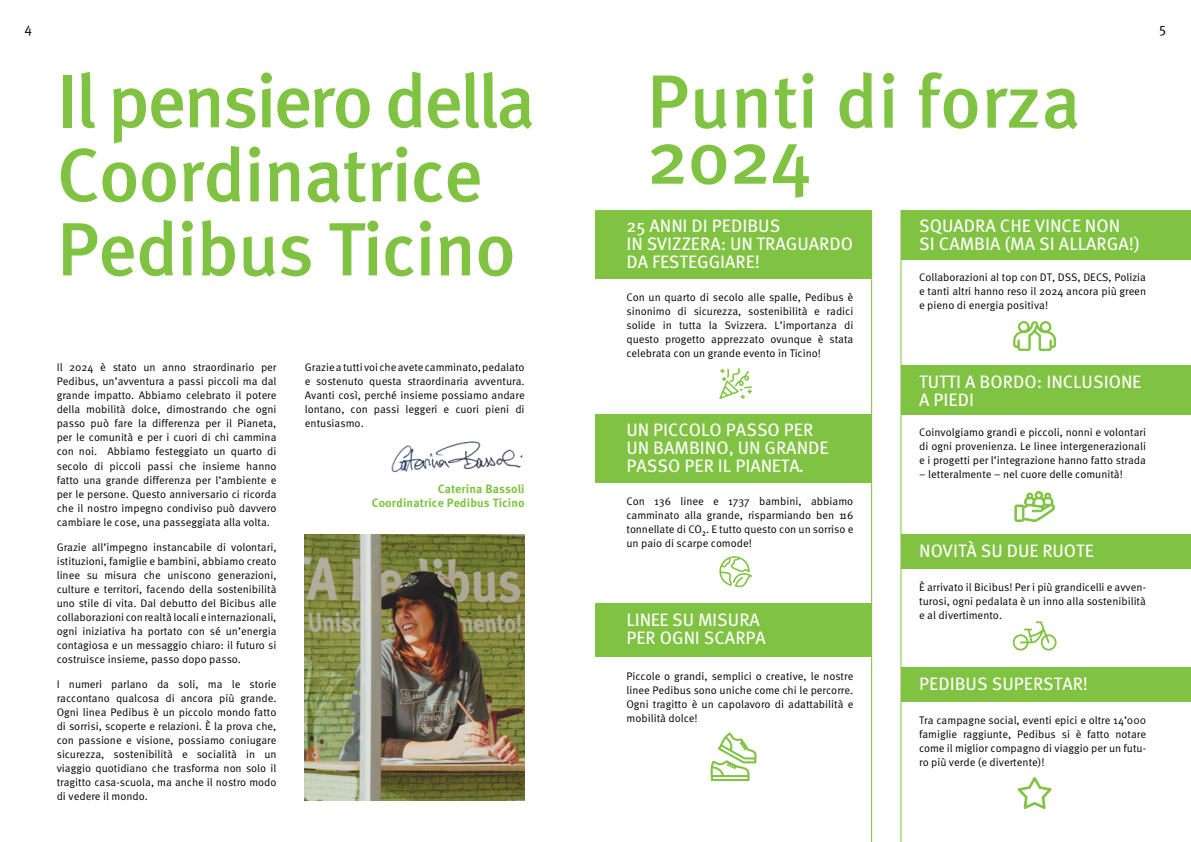
<style>
.page{position:relative;width:1191px;height:842px;background:#fff}
.page>*{position:absolute;margin:0;border:0;box-sizing:border-box;transform-origin:0 0}
.t1{font:500 75.3px/74px "FF Meta Pro";letter-spacing:-.02em;color:#80c342}
.t2{font:500 75.3px/56px "FF Meta Pro";color:#80c342}
.t3{font:18px/18px "FF Meta Pro";color:#fff}
.t4{font:14px "FF Meta Pro";color:#000}
.t5{font:700 12px/14.4px "FF Meta Pro";letter-spacing:.01em;color:#80c342;text-align:right}
.t6{font:11px/14px "FF Meta Pro";color:#000;text-align:justify}
</style>
<div class="page">
<img style="left:391px;top:441px;width:132px;height:32px">
<img style="left:305px;top:534px;width:219px;height:266px">
<hr style="left:900px;top:210px;width:1px;height:632px;background:#80c342">
<hr style="left:871px;top:210px;width:1px;height:632px;background:#80c342">
<div style="left:901px;top:365px;width:290px;height:50px;background:#80c342"></div>
<div style="left:901px;top:210px;width:290px;height:49px;background:#80c342"></div>
<div style="left:901px;top:535px;width:290px;height:34px;background:#80c342"></div>
<div style="left:901px;top:668px;width:290px;height:34px;background:#80c342"></div>
<div style="left:595px;top:210px;width:276px;height:69px;background:#80c342"></div>
<div style="left:595px;top:414px;width:276px;height:69px;background:#80c342"></div>
<div style="left:595px;top:604px;width:276px;height:53px;background:#80c342"></div>
<svg style="left:719px;top:368px;width:33px;height:31px"></svg>
<svg style="left:1012px;top:621px;width:45px;height:30px"></svg>
<svg style="left:719px;top:556px;width:33px;height:31px"></svg>
<svg style="left:1013px;top:321px;width:42px;height:30px"></svg>
<svg style="left:1014px;top:491px;width:40px;height:31px"></svg>
<svg style="left:710px;top:732px;width:46px;height:50px"></svg>
<svg style="left:1018px;top:777px;width:33px;height:32px"></svg>
<p class="t4" style="left:24px;top:18px;width:9px">4</p>
<p class="t4" style="left:1159px;top:18px;width:9px">5</p>
<h1 class="t1" style="left:57px;top:59px;width:480px">Il pensiero della<br>Coordinatrice<br>Pedibus Ticino</h1>
<h1 class="t2" style="left:646px;top:69px;width:436px">Punti di forza<br>2024</h1>
<h2 class="t3" style="left:919px;top:216px;width:222px">SQUADRA CHE VINCE NON<br>SI CAMBIA (MA SI ALLARGA!)</h2>
<h2 class="t3" style="left:626px;top:216px;width:228px">25 ANNI DI PEDIBUS<br>IN SVIZZERA: UN TRAGUARDO<br>DA FESTEGGIARE!</h2>
<p class="t6" style="left:919px;top:269px;width:228px">Collaborazioni al top con DT, DSS, DECS, Polizia e tanti altri hanno reso il 2024 ancora più green e pieno di energia positiva!</p>
<p class="t6" style="left:626px;top:290px;width:228px">Con un quarto di secolo alle spalle, Pedibus è sinonimo di sicurezza, sostenibilità e radici solide in tutta la Svizzera. L’importanza di questo progetto apprezzato ovunque è stata celebrata con un grande evento in Ticino!</p>
<p class="t6" style="left:57px;top:360px;width:221px">Il 2024 è stato un anno straordinario per Pedibus, un’avventura a passi piccoli ma dal grande impatto. Abbiamo celebrato il potere della mobilità dolce, dimostrando che ogni passo può fare la differenza per il Pianeta, per le comunità e per i cuori di chi cammina con noi. Abbiamo festeggiato un quarto di secolo di piccoli passi che insieme hanno fatto una grande differenza per l’ambiente e per le persone. Questo anniversario ci ricorda che il nostro impegno condiviso può davvero cambiare le cose, una passeggiata alla volta.</p>
<p class="t6" style="left:57px;top:539px;width:221px">Grazie all’impegno instancabile di volontari, istituzioni, famiglie e bambini, abbiamo creato linee su misura che uniscono generazioni, culture e territori, facendo della sostenibilità uno stile di vita. Dal debutto del Bicibus alle collaborazioni con realtà locali e internazionali, ogni iniziativa ha portato con sé un’energia contagiosa e un messaggio chiaro: il futuro si costruisce insieme, passo dopo passo.</p>
<p class="t6" style="left:57px;top:677px;width:221px">I numeri parlano da soli, ma le storie raccontano qualcosa di ancora più grande.<br>Ogni linea Pedibus è un piccolo mondo fatto di sorrisi, scoperte e relazioni. È la prova che, con passione e visione, possiamo coniugare sicurezza, sostenibilità e socialità in un viaggio quotidiano che trasforma non solo il tragitto casa-scuola, ma anche il nostro modo di vedere il mondo.</p>
<p class="t6" style="left:305px;top:360px;width:221px">Grazie a tutti voi che avete camminato, pedalato e sostenuto questa straordinaria avventura.<br>Avanti così, perché insieme possiamo andare lontano, con passi leggeri e cuori pieni di entusiasmo.</p>
<p class="t5" style="left:372px;top:481px;width:154px">Caterina Bassoli<br>Coordinatrice Pedibus Ticino</p>
<h2 class="t3" style="left:626px;top:420px;width:204px">UN PICCOLO PASSO PER<br>UN BAMBINO, UN GRANDE<br>PASSO PER IL PIANETA.</h2>
<p class="t6" style="left:626px;top:493px;width:228px">Con 136 linee e 1737 bambini, abbiamo camminato alla grande, risparmiando ben 116 tonnellate di CO₂. E tutto questo con un sorriso e un paio di scarpe comode!</p>
<h2 class="t3" style="left:626px;top:609px;width:141px">LINEE SU MISURA<br>PER OGNI SCARPA</h2>
<p class="t6" style="left:626px;top:668px;width:228px">Piccole o grandi, semplici o creative, le nostre linee Pedibus sono uniche come chi le percorre.<br>Ogni tragitto è un capolavoro di adattabilità e mobilità dolce!</p>
<h2 class="t3" style="left:919px;top:371px;width:223px">TUTTI A BORDO: INCLUSIONE<br>A PIEDI</h2>
<p class="t6" style="left:919px;top:424px;width:228px">Coinvolgiamo grandi e piccoli, nonni e volontari di ogni provenienza. Le linee intergenerazionali e i progetti per l’integrazione hanno fatto strada</p>
<p class="t6" style="left:919px;top:466px;width:205px">– letteralmente – nel cuore delle comunità!</p>
<h2 class="t3" style="left:919px;top:540px;width:176px">NOVITÀ SU DUE RUOTE</h2>
<p class="t6" style="left:919px;top:580px;width:228px">È arrivato il Bicibus! Per i più grandicelli e avven&shy;turosi, ogni pedalata è un inno alla sostenibilità e al divertimento.</p>
<h2 class="t3" style="left:919px;top:673px;width:170px">PEDIBUS SUPERSTAR!</h2>
<p class="t6" style="left:919px;top:713px;width:228px">Tra campagne social, eventi epici e oltre 14’000 famiglie raggiunte, Pedibus si è fatto notare come il miglior compagno di viaggio per un futu&shy;ro più verde (e divertente)!</p>
</div>
